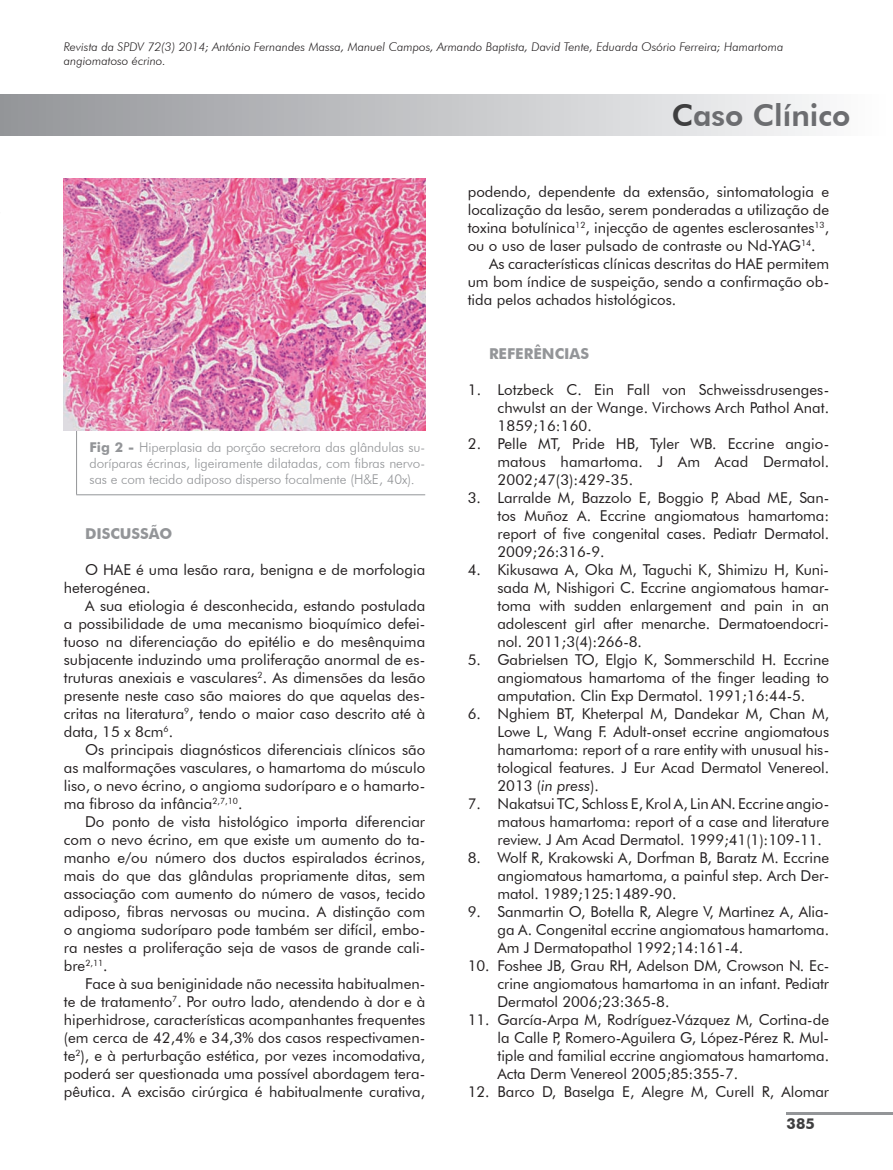
<style>
.page{position:relative;width:893px;height:1170px;background:#fff}
.page>*{position:absolute;margin:0;border:0;box-sizing:border-box;transform-origin:0 0}
.t1{font:800 30px "Futura BT";color:#6c6d70}
.t2{font:15px/18px "Futura BT";color:#231f20;text-align:justify}
.t3{font:700 15px "Futura BT";color:#939598}
.t4{font:700 15px "Futura BT";color:#3e3e3f}
.t5{font:300 13.5px/16.2px "Futura BT";letter-spacing:-.005em;color:#939598;text-align:justify}
.t6{font:italic 300 12px/14.4px "Futura BT";color:#231f20}
.s1{font-weight:700}
.s2{color:#3e3e3f}
.s3{font-style:italic}
</style>
<div class="page">
<div style="left:0;top:94px;width:893px;height:41px;background:linear-gradient(to right,#939498,#fdfdfe)"></div>
<hr style="left:787px;top:1111px;width:106px;height:3px;background:#939598">
<hr style="left:76px;top:431px;width:1px;height:63px;background:#939598">
<hr style="left:76px;top:494px;width:349px;height:1px;background:#939598">
<img style="left:64px;top:179px;width:361px;height:252px">
<p class="t6" style="left:64px;top:40px;width:721px">Revista da SPDV 72(3) 2014; António Fernandes Massa, Manuel Campos, Armando Baptista, David Tente, Eduarda Osório Ferreira; Hamartoma angiomatoso écrino.</p>
<p class="t5" style="left:90px;top:438px;width:337px"><span class="s1">Fig 2 -</span> Hiperplasia da porção secretora das glândulas su&shy;doríparas écrinas, ligeiramente dilatadas, com fibras nervo&shy;sas e com tecido adiposo disperso focalmente (H&amp;E, 40x).</p>
<p class="t3" style="left:85px;top:524px;width:89px">DISCUSSÃO</p>
<p class="t2" style="left:64px;top:560px;width:363px;text-indent:21px">O HAE é uma lesão rara, benigna e de morfologia heterogénea.</p>
<p class="t2" style="left:64px;top:596px;width:363px;text-indent:21px">A sua etiologia é desconhecida, estando postulada a possibilidade de uma mecanismo bioquímico defei&shy;tuoso na diferenciação do epitélio e do mesênquima subjacente induzindo uma proliferação anormal de es&shy;truturas anexiais e vasculares<sup>2</sup>. As dimensões da lesão presente neste caso são maiores do que aquelas des&shy;critas na literatura<sup>9</sup>, tendo o maior caso descrito até à data, 15 x 8cm<sup>6</sup>.</p>
<p class="t2" style="left:64px;top:740px;width:363px;text-indent:21px">Os principais diagnósticos diferenciais clínicos são as malformações vasculares, o hamartoma do músculo liso, o nevo écrino, o angioma sudoríparo e o hamarto&shy;ma fibroso da infância<sup>2,7,10</sup>.</p>
<p class="t2" style="left:64px;top:812px;width:363px;text-indent:21px">Do ponto de vista histológico importa diferenciar com o nevo écrino, em que existe um aumento do ta&shy;manho e/ou número dos ductos espiralados écrinos, mais do que das glândulas propriamente ditas, sem associação com aumento do número de vasos, tecido adiposo, fibras nervosas ou mucina. A distinção com o angioma sudoríparo pode também ser difícil, embo&shy;ra nestes a proliferação seja de vasos de grande cali&shy;bre<sup>2,11</sup>.</p>
<p class="t2" style="left:64px;top:974px;width:363px;text-indent:21px">Face à sua beniginidade não necessita habitualmen&shy;te de tratamento<sup>7</sup>. Por outro lado, atendendo à dor e à hiperhidrose, características acompanhantes frequentes (em cerca de 42,4% e 34,3% dos casos respectivamen&shy;te<sup>2</sup>), e à perturbação estética, por vezes incomodativa, poderá ser questionada uma possível abordagem tera&shy;pêutica. A excisão cirúrgica é habitualmente curativa,</p>
<h1 class="t1" style="left:672px;top:97px;width:180px"><span class="s2">C</span>aso Clínico</h1>
<p class="t2" style="left:468px;top:182px;width:363px">podendo, dependente da extensão, sintomatologia e</p>
<p class="t2" style="left:468px;top:200px;width:363px">localização da lesão, serem ponderadas a utilização de</p>
<p class="t2" style="left:468px;top:218px;width:363px">toxina botulínica<sup>12</sup>, injecção de agentes esclerosantes<sup>13</sup>,</p>
<p class="t2" style="left:468px;top:236px;width:349px">ou o uso de laser pulsado de contraste ou Nd-YAG<sup>14</sup>.</p>
<p class="t2" style="left:489px;top:254px;width:342px">As características clínicas descritas do HAE permitem</p>
<p class="t2" style="left:468px;top:272px;width:363px">um bom índice de suspeição, sendo a confirmação ob-</p>
<p class="t2" style="left:468px;top:290px;width:210px">tida pelos achados histológicos.</p>
<p class="t3" style="left:489px;top:344px;width:102px">REFERÊNCIAS</p>
<p class="t2" style="left:498px;top:380px;width:333px;text-indent:-30px">1. Lotzbeck C. Ein Fall von Schweissdrusenges&shy;chwulst an der Wange. Virchows Arch Pathol Anat.<br>1859;16:160.</p>
<p class="t2" style="left:498px;top:434px;width:333px;text-indent:-30px">2. Pelle MT, Pride HB, Tyler WB. Eccrine angio&shy;matous hamartoma. J Am Acad Dermatol.<br>2002;47(3):429-35.</p>
<p class="t2" style="left:498px;top:488px;width:333px;text-indent:-30px">3. Larralde M, Bazzolo E, Boggio P, Abad ME, San&shy;tos Muñoz A. Eccrine angiomatous hamartoma: report of five congenital cases. Pediatr Dermatol.<br>2009;26:316-9.</p>
<p class="t2" style="left:498px;top:560px;width:333px;text-indent:-30px">4. Kikusawa A, Oka M, Taguchi K, Shimizu H, Kuni&shy;sada M, Nishigori C. Eccrine angiomatous hamar&shy;toma with sudden enlargement and pain in an adolescent girl after menarche. Dermatoendocri&shy;nol. 2011;3(4):266-8.</p>
<p class="t2" style="left:498px;top:650px;width:333px;text-indent:-30px">5. Gabrielsen TO, Elgjo K, Sommerschild H. Eccrine angiomatous hamartoma of the finger leading to amputation. Clin Exp Dermatol. 1991;16:44-5.</p>
<p class="t2" style="left:498px;top:704px;width:333px;text-indent:-30px">6. Nghiem BT, Kheterpal M, Dandekar M, Chan M, Lowe L, Wang F. Adult-onset eccrine angiomatous hamartoma: report of a rare entity with unusual his&shy;tological features. J Eur Acad Dermatol Venereol.<br>2013 (<span class="s3">in press</span>).</p>
<p class="t2" style="left:498px;top:794px;width:333px;text-indent:-30px">7. Nakatsui TC, Schloss E, Krol A, Lin AN. Eccrine angio&shy;matous hamartoma: report of a case and literature review. J Am Acad Dermatol. 1999;41(1):109-11.</p>
<p class="t2" style="left:498px;top:848px;width:333px;text-indent:-30px">8. Wolf R, Krakowski A, Dorfman B, Baratz M. Eccrine angiomatous hamartoma, a painful step. Arch Der&shy;matol. 1989;125:1489-90.</p>
<p class="t2" style="left:498px;top:902px;width:333px;text-indent:-30px">9. Sanmartin O, Botella R, Alegre V, Martinez A, Alia&shy;ga A. Congenital eccrine angiomatous hamartoma.<br>Am J Dermatopathol 1992;14:161-4.</p>
<p class="t2" style="left:498px;top:956px;width:333px;text-indent:-30px">10. Foshee JB, Grau RH, Adelson DM, Crowson N. Ec&shy;crine angiomatous hamartoma in an infant. Pediatr Dermatol 2006;23:365-8.</p>
<p class="t2" style="left:498px;top:1010px;width:333px;text-indent:-30px">11. García-Arpa M, Rodríguez-Vázquez M, Cortina-de la Calle P, Romero-Aguilera G, López-Pérez R. Mul&shy;tiple and familial eccrine angiomatous hamartoma.<br>Acta Derm Venereol 2005;85:355-7.</p>
<p class="t2" style="left:468px;top:1082px;width:363px">12. Barco D, Baselga E, Alegre M, Curell R, Alomar</p>
<p class="t4" style="left:787px;top:1114px;width:30px">385</p>
</div>
